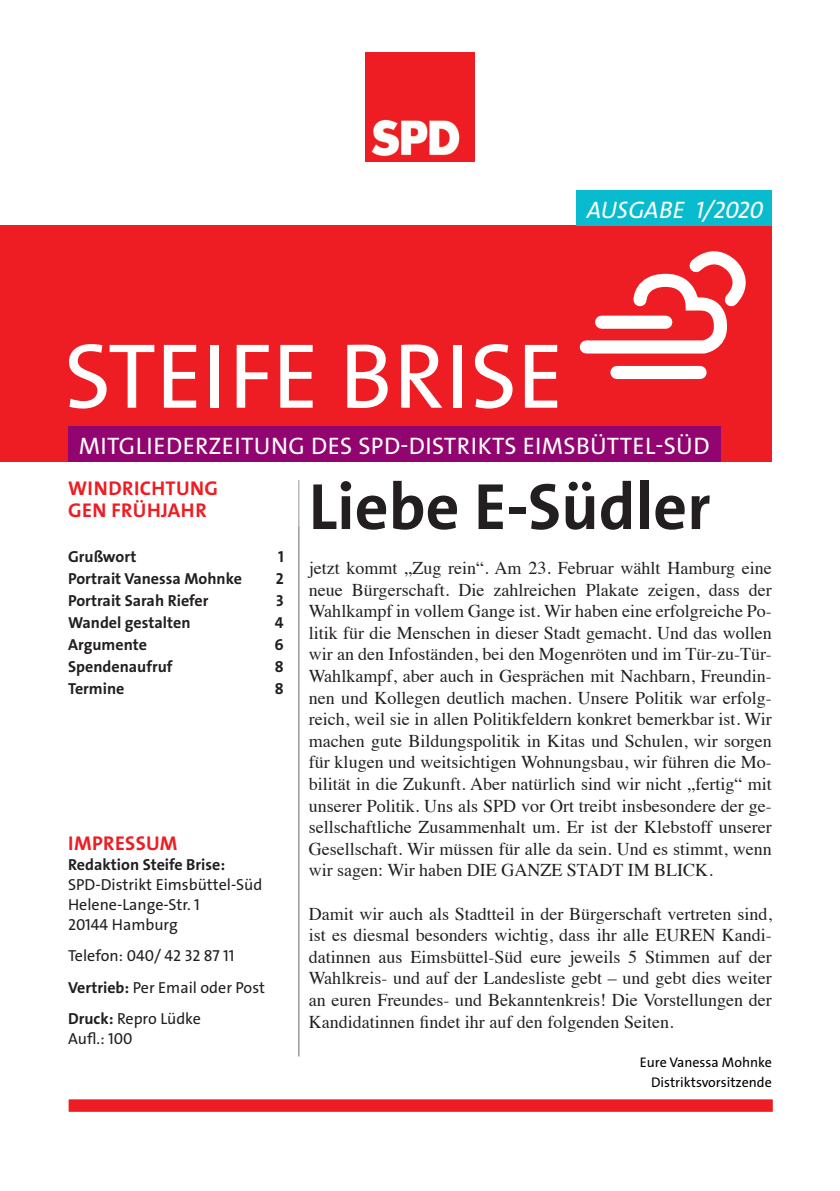
<style>
.page{position:relative;width:840px;height:1191px;background:#fff}
.page>*{position:absolute;margin:0;border:0;box-sizing:border-box;transform-origin:0 0}
.t1{font:93px "SPD The Sans";color:#fff}
.Überschrift_33{font:700 66px "SPD The Sans";color:#231f20}
.t2{font:24px "SPD The Sans";letter-spacing:.02em;color:#fff}
.t3{font:italic 24px "SPD The Sans";letter-spacing:-.005em;color:#fff}
.Rubrik_rot-positiv{font:700 20px/22px "SPD The Sans";letter-spacing:.02em;color:#ee1d23}
.t4{font:18px/21.6px "Times";color:#231f20;text-align:justify}
.Kontakte_normal{font:16px/20px "SPD The Sans";color:#231f20}
.Inhalt{font:700 16px "SPD The Sans";color:#231f20}
.Kontakte_fett{font:700 16px "SPD The Sans";color:#231f20}
.Termine_normal{font:14px "SPD The Sans";color:#000}
.Autorenzeile{font:14px "SPD The Sans";color:#000}
.s1{font-weight:700}
</style>
<div class="page">
<div style="left:0;top:225px;width:771px;height:237px;background:#ee1d23"></div>
<div style="left:616px;top:366px;width:83px;height:13px;background:#fff"></div>
<svg style="left:579px;top:251px;width:167px;height:103px"></svg>
<img style="left:365px;top:52px;width:109px;height:110px">
<div style="left:68px;top:426px;width:652px;height:36px;background:#920570"></div>
<div style="left:576px;top:190px;width:195px;height:36px;background:#08bbce"></div>
<hr style="left:298px;top:480px;width:1px;height:576px;background:#939598">
<div style="left:69px;top:1099px;width:703px;height:12px;background:#ee1d23"></div>
<p class="t3" style="left:586px;top:194px;width:178px">AUSGABE 1/2020</p>
<h1 class="t1" style="left:64px;top:316px;width:500px">STEIFE BRISE</h1>
<h3 class="t2" style="left:79px;top:431px;width:632px">MITGLIEDERZEITUNG DES SPD-DISTRIKTS EIMSBÜTTEL-SÜD</h3>
<p class="Rubrik_rot-positiv" style="left:68px;top:477px;width:151px">WINDRICHTUNG<br>GEN FRÜHJAHR</p>
<p class="Inhalt" style="left:68px;top:546px;width:70px">Grußwort</p>
<p class="Inhalt" style="left:278px;top:546px;width:7px">1</p>
<p class="Inhalt" style="left:68px;top:568px;width:175px">Portrait Vanessa Mohnke</p>
<p class="Inhalt" style="left:276px;top:568px;width:9px">2</p>
<p class="Inhalt" style="left:68px;top:590px;width:142px">Portrait Sarah Riefer</p>
<p class="Inhalt" style="left:276px;top:590px;width:9px">3</p>
<p class="Inhalt" style="left:68px;top:612px;width:124px">Wandel gestalten</p>
<p class="Inhalt" style="left:275px;top:612px;width:10px">4</p>
<p class="Inhalt" style="left:68px;top:634px;width:80px">Argumente</p>
<p class="Inhalt" style="left:274px;top:634px;width:11px">6</p>
<p class="Inhalt" style="left:68px;top:656px;width:106px">Spendenaufruf</p>
<p class="Inhalt" style="left:275px;top:656px;width:10px">8</p>
<p class="Inhalt" style="left:68px;top:679px;width:58px">Termine</p>
<p class="Inhalt" style="left:275px;top:679px;width:10px">8</p>
<p class="Überschrift_33" style="left:308px;top:464px;width:403px">Liebe E-Südler</p>
<p class="t4" style="left:308px;top:555px;width:464px">jetzt kommt „Zug rein“. Am 23. Februar wählt Hamburg eine neue Bürgerschaft. Die zahlreichen Plakate zeigen, dass der Wahlkampf in vollem Gange ist. Wir haben eine erfolgreiche Po&shy;litik für die Menschen in dieser Stadt gemacht. Und das wollen wir an den Infoständen, bei den Mogenröten und im Tür-zu-Tür-Wahlkampf, aber auch in Gesprächen mit Nachbarn, Freundin&shy;nen und Kollegen deutlich machen. Unsere Politik war erfolg&shy;reich, weil sie in allen Politikfeldern konkret bemerkbar ist. Wir machen gute Bildungspolitik in Kitas und Schulen, wir sorgen für klugen und weitsichtigen Wohnungsbau, wir führen die Mo&shy;bilität in die Zukunft. Aber natürlich sind wir nicht „fertig“ mit unserer Politik. Uns als SPD vor Ort treibt insbesondere der ge&shy;sellschaftliche Zusammenhalt um. Er ist der Klebstoff unserer Gesellschaft. Wir müssen für alle da sein. Und es stimmt, wenn wir sagen: Wir haben DIE GANZE STADT IM BLICK.</p>
<p class="t4" style="left:308px;top:901px;width:464px">Damit wir auch als Stadtteil in der Bürgerschaft vertreten sind, ist es diesmal besonders wichtig, dass ihr alle EUREN Kandi&shy;datinnen aus Eimsbüttel-Süd eure jeweils 5 Stimmen auf der Wahlkreis- und auf der Landesliste gebt – und gebt dies weiter an euren Freundes- und Bekanntenkreis! Die Vorstellungen der Kandidatinnen findet ihr auf den folgenden Seiten.</p>
<p class="Autorenzeile" style="left:639px;top:1053px;width:133px">Eure Vanessa Mohnke</p>
<p class="Termine_normal" style="left:650px;top:1073px;width:122px">Distriktsvorsitzende</p>
<p class="Rubrik_rot-positiv" style="left:68px;top:832px;width:111px">IMPRESSUM</p>
<p class="Kontakte_fett" style="left:68px;top:854px;width:158px">Redaktion Steife Brise:</p>
<p class="Kontakte_normal" style="left:68px;top:874px;width:195px">SPD-Distrikt Eimsbüttel-Süd<br>Helene-Lange-Str. 1<br>20144 Hamburg</p>
<p class="Kontakte_normal" style="left:68px;top:946px;width:168px">Telefon: 040/ 42 32 87 11</p>
<p class="Kontakte_normal" style="left:68px;top:977px;width:198px"><span class="s1">Vertrieb:</span> Per Email oder Post</p>
<p class="Kontakte_normal" style="left:68px;top:1008px;width:134px"><span class="s1">Druck:</span> Repro Lüdke<br>Aufl.: 100</p>
</div>
